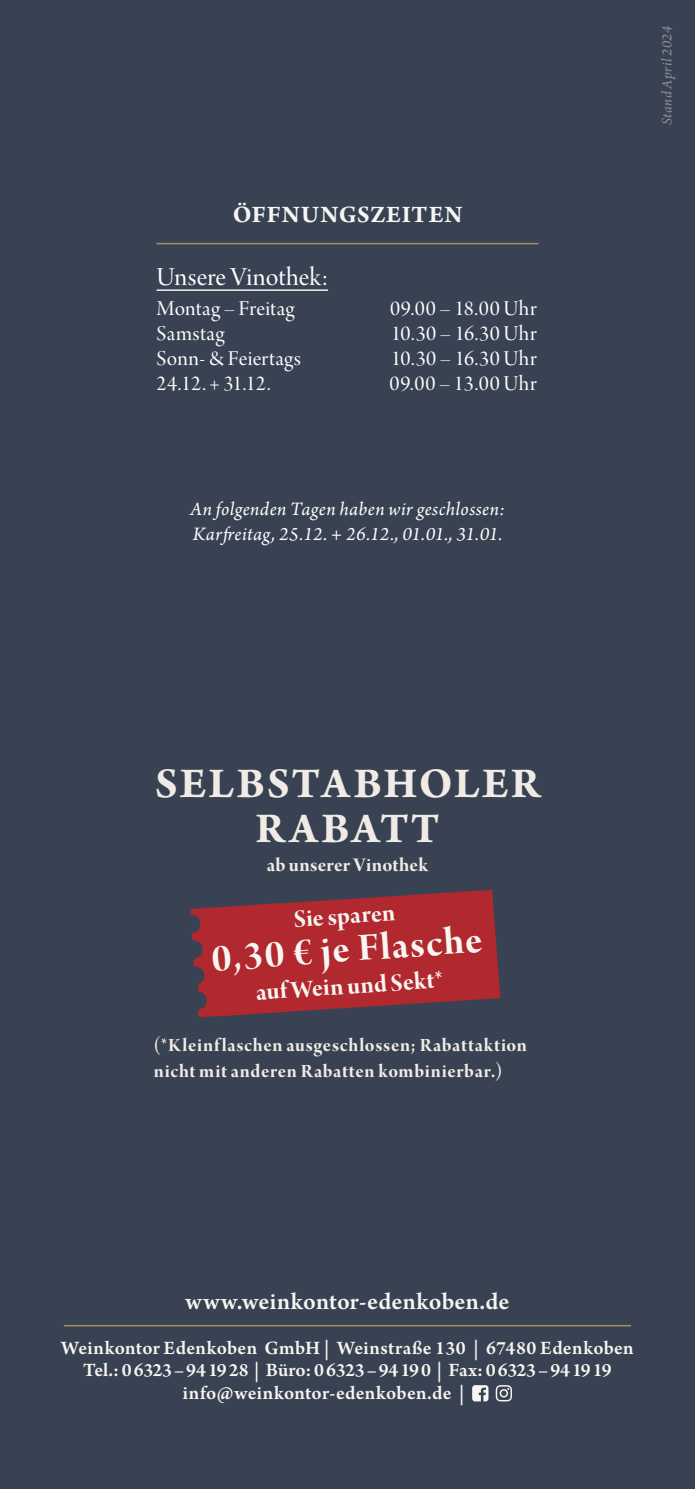
<style>
.page{position:relative;width:695px;height:1489px;background:#fff}
.page>*{position:absolute;margin:0;border:0;box-sizing:border-box;transform-origin:0 0}
.t1{font:700 45px/45px "Arno Pro";letter-spacing:.045em;color:#f0ece5;text-align:center}
.t2{font:41.25px "Arno Pro Bold Display";color:#f7f6f2}
.t3{font:27.5px "Arno Pro Display";color:#fefefd}
.t4{font:26.25px "Arno Pro Bold Display";color:#f7f6f2}
.t5{font:600 25px "Arno Pro";letter-spacing:.005em;color:#f7f6f2}
.t6{font:700 25px "Arno Pro";letter-spacing:.04em;color:#f7f6f2}
.t7{font:22.5px "Arno Pro Display";letter-spacing:.015em;color:#fefefd}
.t8{font:20.5px "Arno Pro Bold Display";letter-spacing:.01em;color:#f0ece5}
.t9{font:600 20px "Arno Pro";letter-spacing:.015em;color:#f7f6f2}
.t10{font:20px/25.5px "Arno Pro Bold Display";letter-spacing:.035em;color:#f0ece5}
.t11{font:italic 20px/25px "Arno Pro";letter-spacing:.02em;color:#fefefd}
.t12{font:600 20px "Arno Pro";letter-spacing:-.015em;color:#f7f6f2}
.t13{font:italic 15px "Arno Pro";letter-spacing:.03em;color:#90909c}
</style>
<div class="page">
<div style="left:0;top:0;width:694px;height:1488px;background:#394252"></div>
<hr style="left:64px;top:1324px;width:567px;height:2px;background:#a48d62">
<svg style="left:472px;top:1385px;width:16px;height:16px"></svg>
<svg style="left:495px;top:1385px;width:17px;height:16px"></svg>
<hr style="left:156px;top:289px;width:172px;height:2px;background:#fefefd">
<hr style="left:156px;top:243px;width:382px;height:1px;background:#a48d62">
<svg style="left:190px;top:889px;width:310px;height:128px"></svg>
<p class="t6" style="left:233px;top:200px;width:231px">ÖFFNUNGSZEITEN</p>
<p class="t3" style="left:156px;top:262px;width:173px">Unsere Vinothek:</p>
<p class="t7" style="left:156px;top:296px;width:139px">Montag – Freitag</p>
<p class="t7" style="left:390px;top:296px;width:148px">09.00 – 18.00 Uhr</p>
<p class="t7" style="left:156px;top:321px;width:69px">Samstag</p>
<p class="t7" style="left:391px;top:321px;width:147px">10.30 – 16.30 Uhr</p>
<p class="t7" style="left:156px;top:346px;width:146px">Sonn- &amp; Feiertags</p>
<p class="t7" style="left:391px;top:346px;width:147px">10.30 – 16.30 Uhr</p>
<p class="t7" style="left:156px;top:371px;width:116px">24.12. + 31.12.</p>
<p class="t7" style="left:389px;top:371px;width:149px">09.00 – 13.00 Uhr</p>
<p class="t11" style="left:190px;top:498px;width:316px">An folgenden Tagen haben wir geschlossen:<br>Karfreitag, 25.12. + 26.12., 01.01., 31.01.</p>
<p class="t13" style="left:658px;top:125px;width:101px;rotate:-90deg">Stand April 2024</p>
<h1 class="t1" style="left:155px;top:763px;width:386px">SELBSTABHOLER<br>RABATT</h1>
<p class="t8" style="left:267px;top:853px;width:163px">ab unserer Vinothek</p>
<p class="t4" style="left:293px;top:904px;width:103px;rotate:-4deg">Sie sparen</p>
<h2 class="t2" style="left:210px;top:935px;width:272px;rotate:-4deg">0,30 € je Flasche</h2>
<p class="t4" style="left:255px;top:977px;width:189px;rotate:-4deg">auf Wein und Sekt*</p>
<p class="t10" style="left:154px;top:1033px;width:375px">(*Kleinflaschen ausgeschlossen; Rabattaktion nicht mit anderen Rabatten kombinierbar.)</p>
<p class="t5" style="left:185px;top:1286px;width:325px">www.weinkontor-edenkoben.de</p>
<p class="t9" style="left:61px;top:1336px;width:574px">Weinkontor Edenkoben GmbH | Weinstraße 130 | 67480 Edenkoben</p>
<p class="t12" style="left:83px;top:1358px;width:530px">Tel.: 0 6323 – 94 19 28 | Büro: 0 6323 – 94 19 0 | Fax: 0 6323 – 94 19 19</p>
<p class="t9" style="left:183px;top:1381px;width:283px">info@weinkontor-edenkoben.de |</p>
</div>
